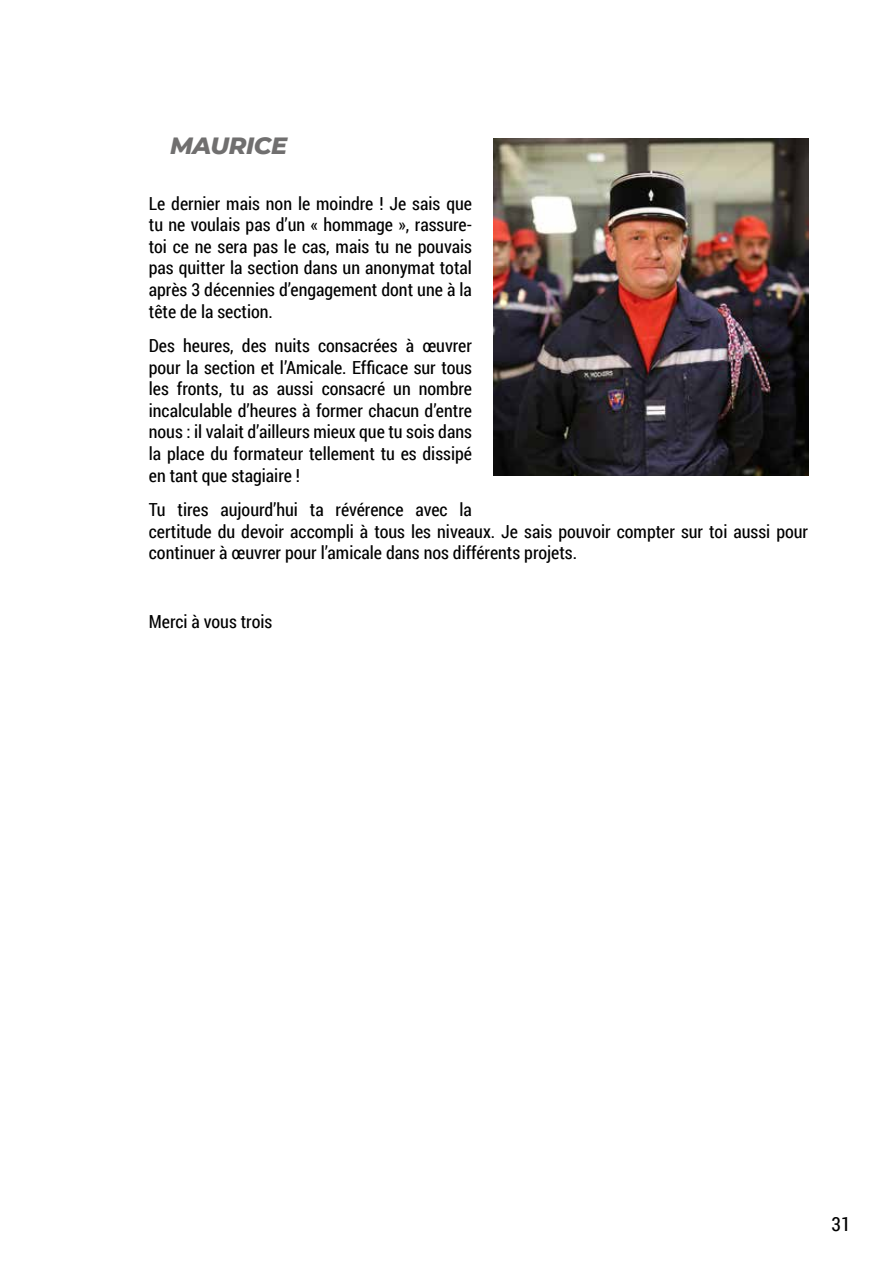
<style>
.page{position:relative;width:893px;height:1263px;background:#fff}
.page>*{position:absolute;margin:0;border:0;box-sizing:border-box;transform-origin:0 0}
.t1{font:italic 800 24px "Montserrat";letter-spacing:-.02em;color:#706f6f}
.t2{font:19.5px "Roboto Condensed";color:#000}
.t3{font:18px/21.6px "Roboto Condensed";color:#000;text-align:justify}
</style>
<div class="page">
<img style="left:493px;top:138px;width:315px;height:338px">
<h1 class="t1" style="left:170px;top:128px;width:119px">MAURICE</h1>
<p class="t3" style="left:149px;top:192px;width:325px">Le dernier mais non le moindre ! Je sais que tu ne voulais pas d’un « hommage », rassure&shy;toi ce ne sera pas le cas, mais tu ne pouvais pas quitter la section dans un anonymat total après 3 décennies d’engagement dont une à la tête de la section.</p>
<p class="t3" style="left:149px;top:334px;width:325px">Des heures, des nuits consacrées à œuvrer pour la section et l’Amicale. Efficace sur tous les fronts, tu as aussi consacré un nombre incalculable d’heures à former chacun d’entre nous : il valait d’ailleurs mieux que tu sois dans la place du formateur tellement tu es dissipé en tant que stagiaire !</p>
<p class="t3" style="left:149px;top:498px;width:661px;text-align:left">Tu tires aujourd’hui ta révérence avec la<br>certitude du devoir accompli à tous les niveaux. Je sais pouvoir compter sur toi aussi pour continuer à œuvrer pour l’amicale dans nos différents projets.</p>
<p class="t3" style="left:149px;top:610px;width:125px">Merci à vous trois</p>
<p class="t2" style="left:832px;top:1210px;width:21px">31</p>
</div>
